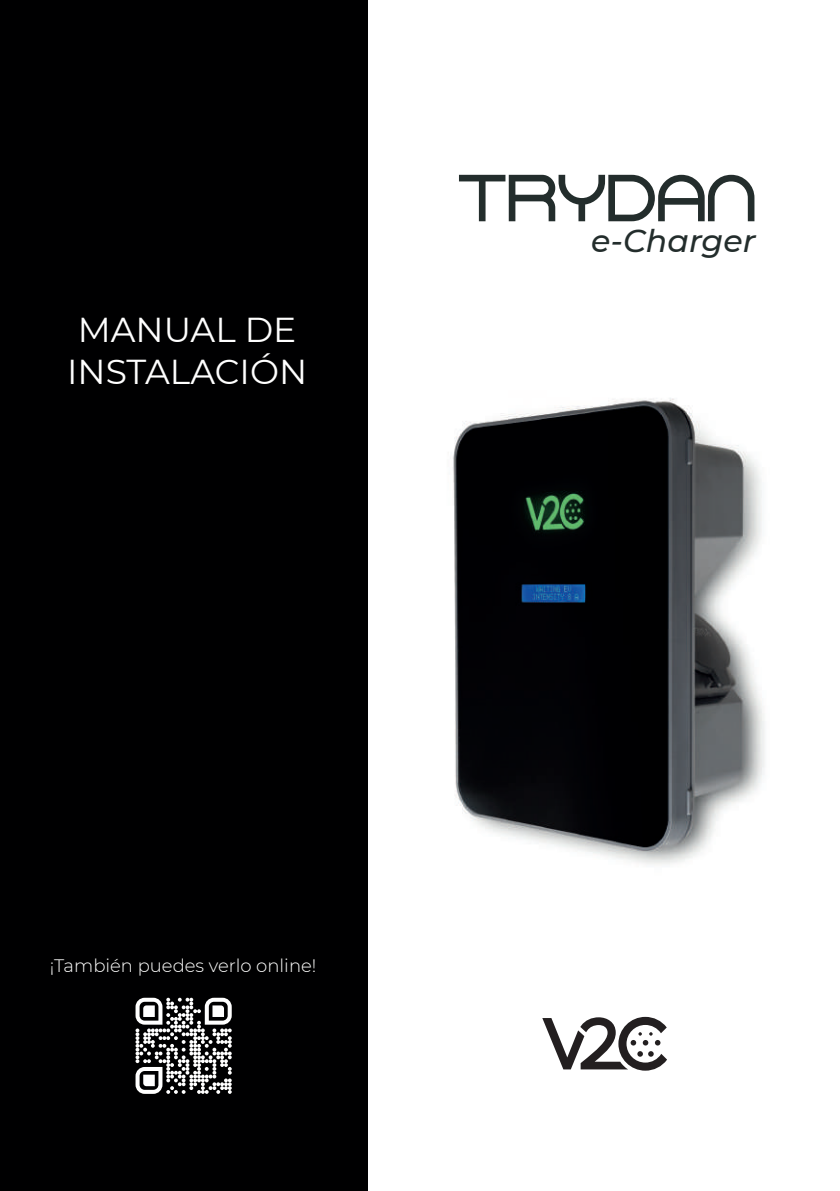
<style>
.page{position:relative;width:840px;height:1191px;background:#fff}
.page>*{position:absolute;margin:0;border:0;box-sizing:border-box;transform-origin:0 0}
.t1{font:68px "Electromagnetic Lungs";color:#232d2c}
.t2{font:34.6px/41.4px "Montserrat";color:#fff;text-align:center}
.t3{font:italic 500 31.6px "Montserrat";color:#232d2c}
.t4{font:300 18px "Montserrat";color:#fff}
</style>
<div class="page">
<div style="left:0;top:0;width:367px;height:1191px;background:#000001"></div>
<svg style="left:542px;top:1016px;width:124px;height:54px"></svg>
<img style="left:453px;top:398px;width:312px;height:466px">
<svg style="left:135px;top:997px;width:96px;height:96px"></svg>
<h2 class="t2" style="left:67px;top:308px;width:241px">MANUAL DE<br>INSTALACIÓN</h2>
<h1 class="t1" style="left:458px;top:160px;width:300px">TRYDAN</h1>
<h3 class="t3" style="left:590px;top:218px;width:166px">e-Charger</h3>
<p class="t4" style="left:50px;top:953px;width:268px">¡También puedes verlo online!</p>
</div>
